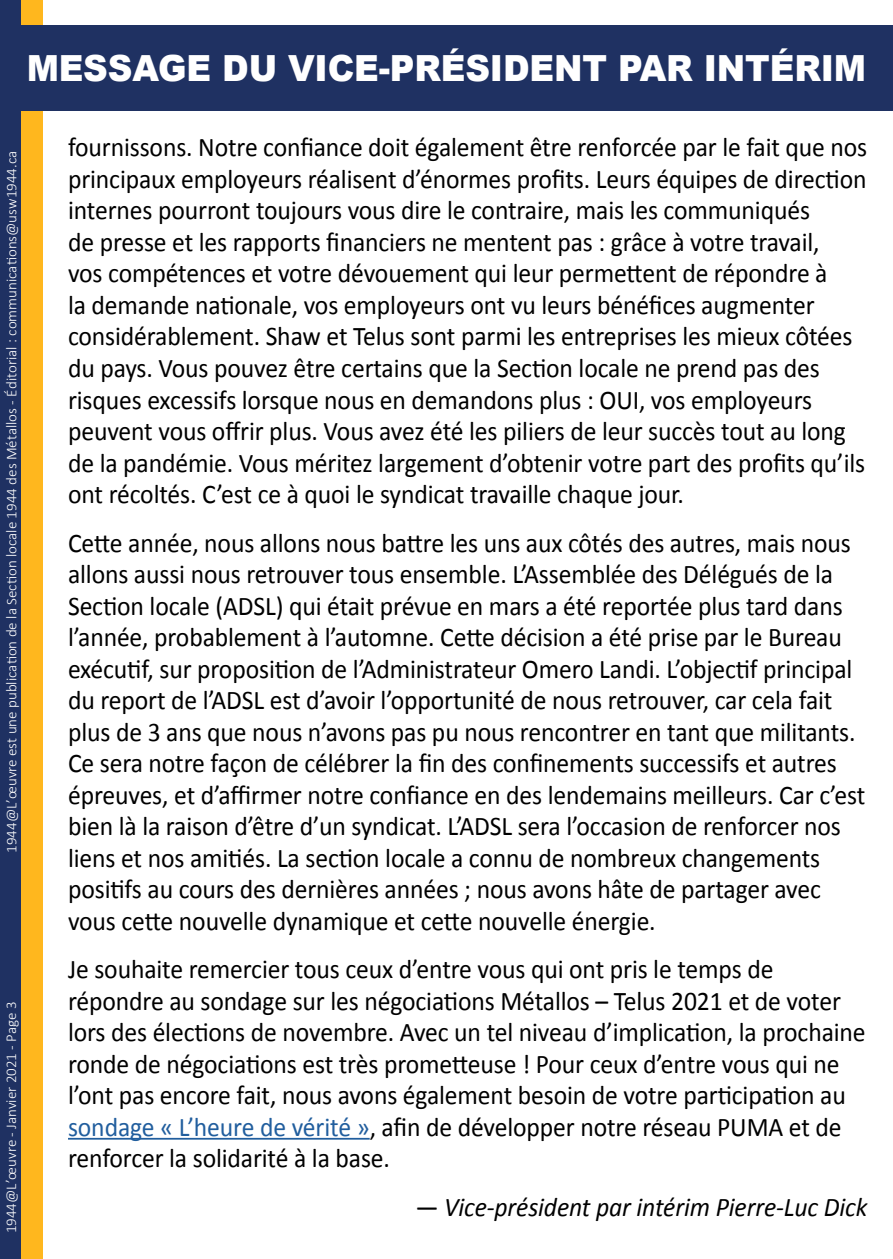
<style>
.page{position:relative;width:893px;height:1259px;background:#fff}
.page>*{position:absolute;margin:0;border:0;box-sizing:border-box;transform-origin:0 0}
.t1{font:900 36px "Arial";letter-spacing:-.005em;color:#fff;scale:.95 1}
.t2{font:27px/31.5px "Calibri";letter-spacing:-.005em;color:#000;scale:.95 1}
.t3{font:italic 27px "Calibri";letter-spacing:-.005em;color:#000;scale:.95 1}
.t4{font:300 15px "Calibri";color:#fff}
.s1{color:#215e9e}
.s2{font-style:normal}
</style>
<div class="page">
<div style="left:0;top:0;width:21px;height:1259px;background:#1f3162"></div>
<div style="left:21px;top:0;width:22px;height:1259px;background:#ffb71e"></div>
<hr style="left:68px;top:1138px;width:302px;height:1px;background:#215e9e">
<div style="left:0;top:26px;width:893px;height:85px;background:#1f3162"></div>
<h1 class="t1" style="left:27px;top:42px;width:885px">MESSAGE DU VICE-PRÉSIDENT PAR INTÉRIM</h1>
<p class="t4" style="left:2px;top:853px;width:703px;rotate:-90deg">1944@L’œuvre est une publication de la Section locale 1944 des Métallos - Éditorial : communications@usw1944.ca</p>
<p class="t4" style="left:2px;top:1233px;width:233px;rotate:-90deg">1944@L’œuvre - Janvier 2021 - Page 3</p>
<p class="t2" style="left:68px;top:132px;width:843px">fournissons. Notre confiance doit également être renforcée par le fait que nos principaux employeurs réalisent d’énormes profits. Leurs équipes de direction internes pourront toujours vous dire le contraire, mais les communiqués<br>de presse et les rapports financiers ne mentent pas : grâce à votre travail,<br>vos compétences et votre dévouement qui leur permettent de répondre à<br>la demande nationale, vos employeurs ont vu leurs bénéfices augmenter considérablement. Shaw et Telus sont parmi les entreprises les mieux côtées du pays. Vous pouvez être certains que la Section locale ne prend pas des risques excessifs lorsque nous en demandons plus : OUI, vos employeurs peuvent vous offrir plus. Vous avez été les piliers de leur succès tout au long de la pandémie. Vous méritez largement d’obtenir votre part des profits qu’ils ont récoltés. C’est ce à quoi le syndicat travaille chaque jour.</p>
<p class="t2" style="left:68px;top:527px;width:841px">Cette année, nous allons nous battre les uns aux côtés des autres, mais nous allons aussi nous retrouver tous ensemble. L’Assemblée des Délégués de la Section locale (ADSL) qui était prévue en mars a été reportée plus tard dans l’année, probablement à l’automne. Cette décision a été prise par le Bureau exécutif, sur proposition de l’Administrateur Omero Landi. L’objectif principal du report de l’ADSL est d’avoir l’opportunité de nous retrouver, car cela fait plus de 3 ans que nous n’avons pas pu nous rencontrer en tant que militants.<br>Ce sera notre façon de célébrer la fin des confinements successifs et autres épreuves, et d’affirmer notre confiance en des lendemains meilleurs. Car c’est bien là la raison d’être d’un syndicat. L’ADSL sera l’occasion de renforcer nos liens et nos amitiés. La section locale a connu de nombreux changements positifs au cours des dernières années ; nous avons hâte de partager avec vous cette nouvelle dynamique et cette nouvelle énergie.</p>
<p class="t2" style="left:68px;top:953px;width:841px">Je souhaite remercier tous ceux d’entre vous qui ont pris le temps de répondre au sondage sur les négociations Métallos – Telus 2021 et de voter lors des élections de novembre. Avec un tel niveau d’implication, la prochaine ronde de négociations est très prometteuse ! Pour ceux d’entre vous qui ne l’ont pas encore fait, nous avons également besoin de votre participation au <span class="s1">sondage « L’heure de vérité »</span>, afin de développer notre réseau PUMA et de renforcer la solidarité à la base.</p>
<p class="t3" style="left:415px;top:1188px;width:477px"><span class="s2">—</span> Vice-président par intérim Pierre-Luc Dick</p>
</div>
